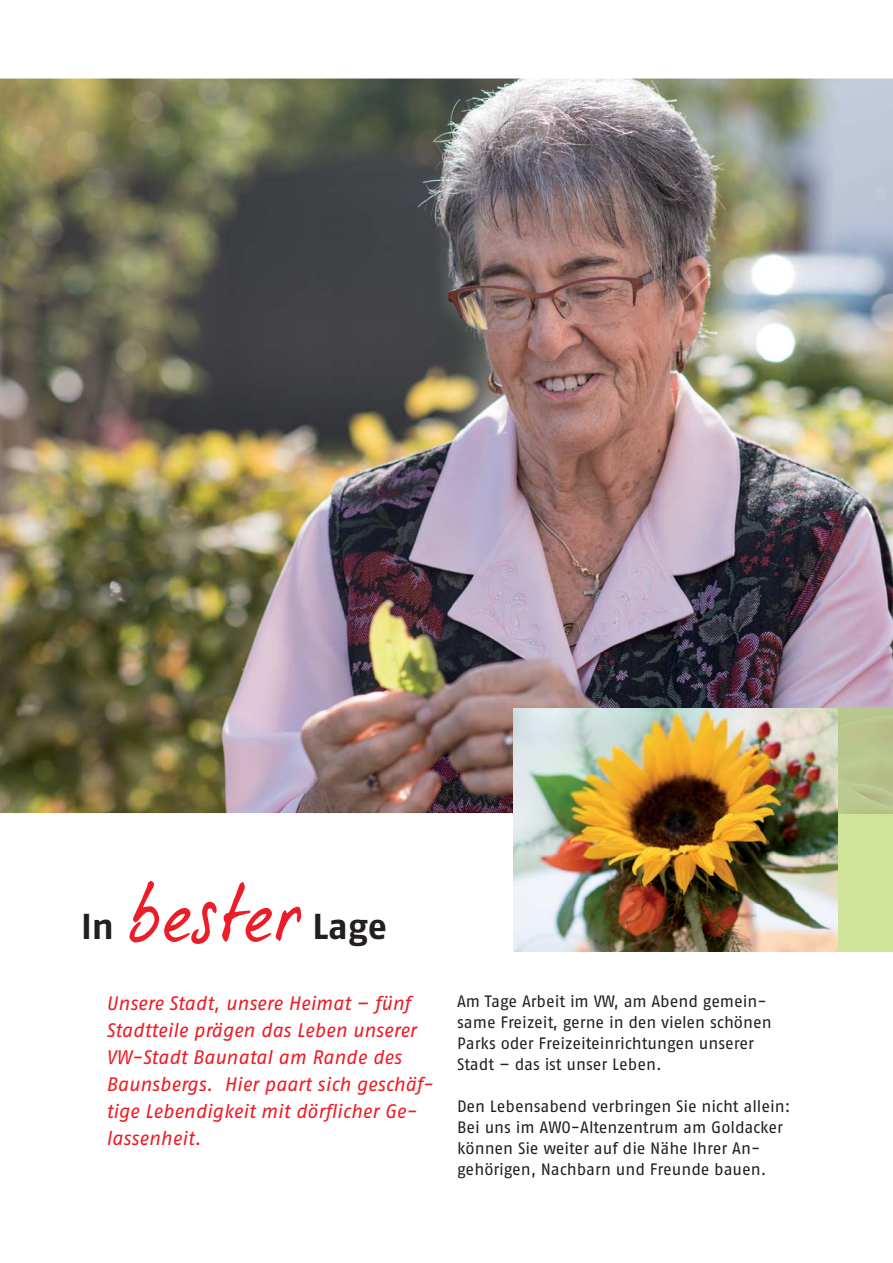
<style>
.page{position:relative;width:893px;height:1263px;background:#fff}
.page>*{position:absolute;margin:0;border:0;box-sizing:border-box;transform-origin:0 0}
.t1{font:81px "Dear Joe 5 CASUAL";letter-spacing:-.05em;color:#ed1c29}
.t2{font:700 36px "AWO Fago Office";letter-spacing:-.005em;color:#231f20}
.t3{font:italic 19.5px/27px "AWO Fago Office";letter-spacing:-.005em;color:#ed1c24}
.t4{font:16.5px/21px "AWO Fago Office";color:#231f20}
</style>
<div class="page">
<img style="left:0;top:79px;width:893px;height:734px">
<div style="left:787px;top:813px;width:106px;height:139px;background:#cfe399"></div>
<img style="left:838px;top:709px;width:55px;height:104px">
<img style="left:514px;top:709px;width:324px;height:243px">
<h2 class="t2" style="left:81px;top:913px;width:35px">In</h2>
<h1 class="t1" style="left:126px;top:886px;width:178px">bester</h1>
<h2 class="t2" style="left:312px;top:913px;width:76px">Lage</h2>
<p class="t3" style="left:106px;top:991px;width:328px">Unsere Stadt, unsere Heimat – fünf<br>Stadtteile prägen das Leben unserer<br>VW-Stadt Baunatal am Rande des<br>Baunsbergs. Hier paart sich geschäf&shy;tige Lebendigkeit mit dörflicher Ge&shy;lassenheit.</p>
<p class="t4" style="left:457px;top:992px;width:316px">Am Tage Arbeit im VW, am Abend gemein&shy;same Freizeit, gerne in den vielen schönen Parks oder Freizeiteinrichtungen unserer Stadt – das ist unser Leben.</p>
<p class="t4" style="left:457px;top:1097px;width:335px">Den Lebensabend verbringen Sie nicht allein:<br>Bei uns im AWO-Altenzentrum am Goldacker können Sie weiter auf die Nähe Ihrer An&shy;gehörigen, Nachbarn und Freunde bauen.</p>
</div>
